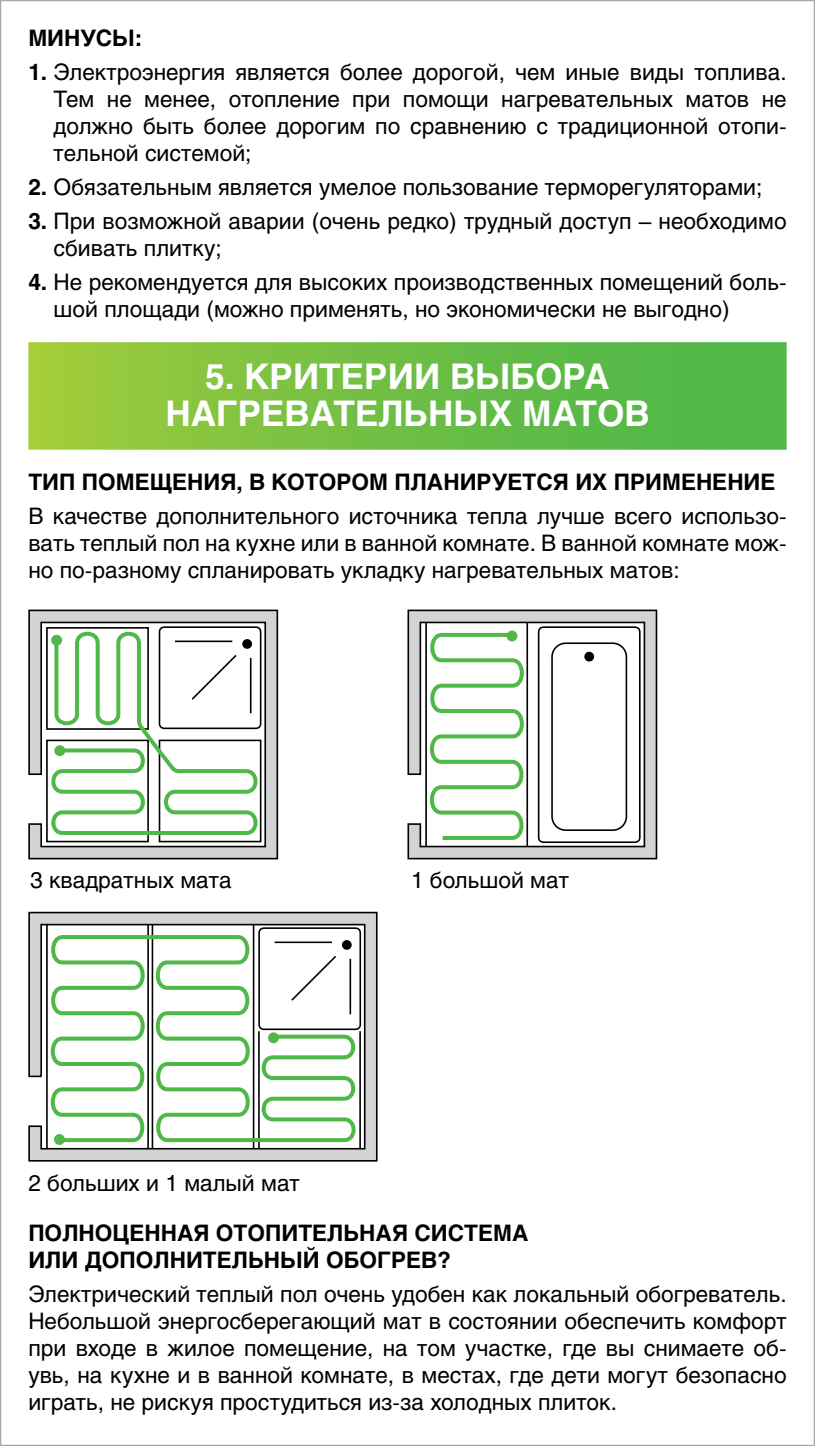
<style>
.page{position:relative;width:815px;height:1446px;background:#fff}
.page>*{position:absolute;margin:0;border:0;box-sizing:border-box;transform-origin:0 0}
.t1{font:700 35px/37.5px "Helios";color:#fff;text-align:center}
.t2{font:22.5px/27px "Helios";color:#000;text-align:justify}
.t3{font:700 22.5px/27px "Helios";color:#000}
.s1{font-weight:700}
</style>
<div class="page">
<div style="left:28px;top:342px;width:759px;height:108px;background:linear-gradient(to right,#9ecb3c,#45b44b)"></div>
<svg style="left:28px;top:609px;width:250px;height:250px"></svg>
<svg style="left:46px;top:630px;width:217px;height:207px"></svg>
<svg style="left:407px;top:609px;width:250px;height:250px"></svg>
<hr style="left:526px;top:622px;width:2px;height:225px;background:#000">
<hr style="left:425px;top:622px;width:2px;height:225px;background:#000">
<svg style="left:537px;top:625px;width:104px;height:219px"></svg>
<div style="left:584px;top:652px;width:10px;height:9px;background:#000;border-radius:50%"></div>
<svg style="left:425px;top:631px;width:104px;height:211px"></svg>
<svg style="left:28px;top:912px;width:350px;height:249px"></svg>
<hr style="left:147px;top:924px;width:2px;height:224px;background:#000">
<hr style="left:46px;top:924px;width:2px;height:224px;background:#000">
<hr style="left:253px;top:924px;width:1px;height:224px;background:#000">
<hr style="left:152px;top:924px;width:1px;height:224px;background:#000">
<hr style="left:359px;top:1031px;width:2px;height:118px;background:#000">
<hr style="left:258px;top:1031px;width:2px;height:118px;background:#000">
<div style="left:258px;top:927px;width:103px;height:103px;border:2px solid #000;border-radius:5px"></div>
<svg style="left:46px;top:933px;width:315px;height:211px"></svg>
<p class="t3" style="left:28px;top:24px;width:116px">МИНУСЫ:</p>
<p class="t2" style="left:54px;top:58px;width:735px;text-indent:-25px"><span class="s1">1.</span> Электроэнергия является более дорогой, чем иные виды топлива.<br>Тем не менее, отопление при помощи нагревательных матов не должно быть более дорогим по сравнению с традиционной отопи&shy;тельной системой;</p>
<p class="t2" style="left:28px;top:173px;width:736px"><span class="s1">2.</span> Обязательным является умелое пользование терморегуляторами;</p>
<p class="t2" style="left:54px;top:207px;width:735px;text-indent:-25px"><span class="s1">3.</span> При возможной аварии (очень редко) трудный доступ – необходимо сбивать плитку;</p>
<p class="t2" style="left:54px;top:268px;width:735px;text-indent:-25px"><span class="s1">4.</span> Не рекомендуется для высоких производственных помещений боль&shy;шой площади (можно применять, но экономически не выгодно)</p>
<h1 class="t1" style="left:165px;top:358px;width:486px">5. КРИТЕРИИ ВЫБОРА<br>НАГРЕВАТЕЛЬНЫХ МАТОВ</h1>
<p class="t3" style="left:28px;top:468px;width:749px">ТИП ПОМЕЩЕНИЯ, В КОТОРОМ ПЛАНИРУЕТСЯ ИХ ПРИМЕНЕНИЕ</p>
<p class="t2" style="left:28px;top:502px;width:760px">В качестве дополнительного источника тепла лучше всего использо&shy;вать теплый пол на кухне или в ванной комнате. В ванной комнате мож&shy;но по-разному спланировать укладку нагревательных матов:</p>
<p class="t2" style="left:30px;top:866px;width:203px">3 квадратных мата</p>
<p class="t2" style="left:28px;top:1169px;width:273px">2 больших и 1 малый мат</p>
<p class="t2" style="left:411px;top:866px;width:159px">1 большой мат</p>
<p class="t3" style="left:28px;top:1219px;width:502px">ПОЛНОЦЕННАЯ ОТОПИТЕЛЬНАЯ СИСТЕМА<br>ИЛИ ДОПОЛНИТЕЛЬНЫЙ ОБОГРЕВ?</p>
<p class="t2" style="left:28px;top:1280px;width:760px">Электрический теплый пол очень удобен как локальный обогреватель.<br>Небольшой энергосберегающий мат в состоянии обеспечить комфорт при входе в жилое помещение, на том участке, где вы снимаете об&shy;увь, на кухне и в ванной комнате, в местах, где дети могут безопасно играть, не рискуя простудиться из-за холодных плиток.</p>
</div>
